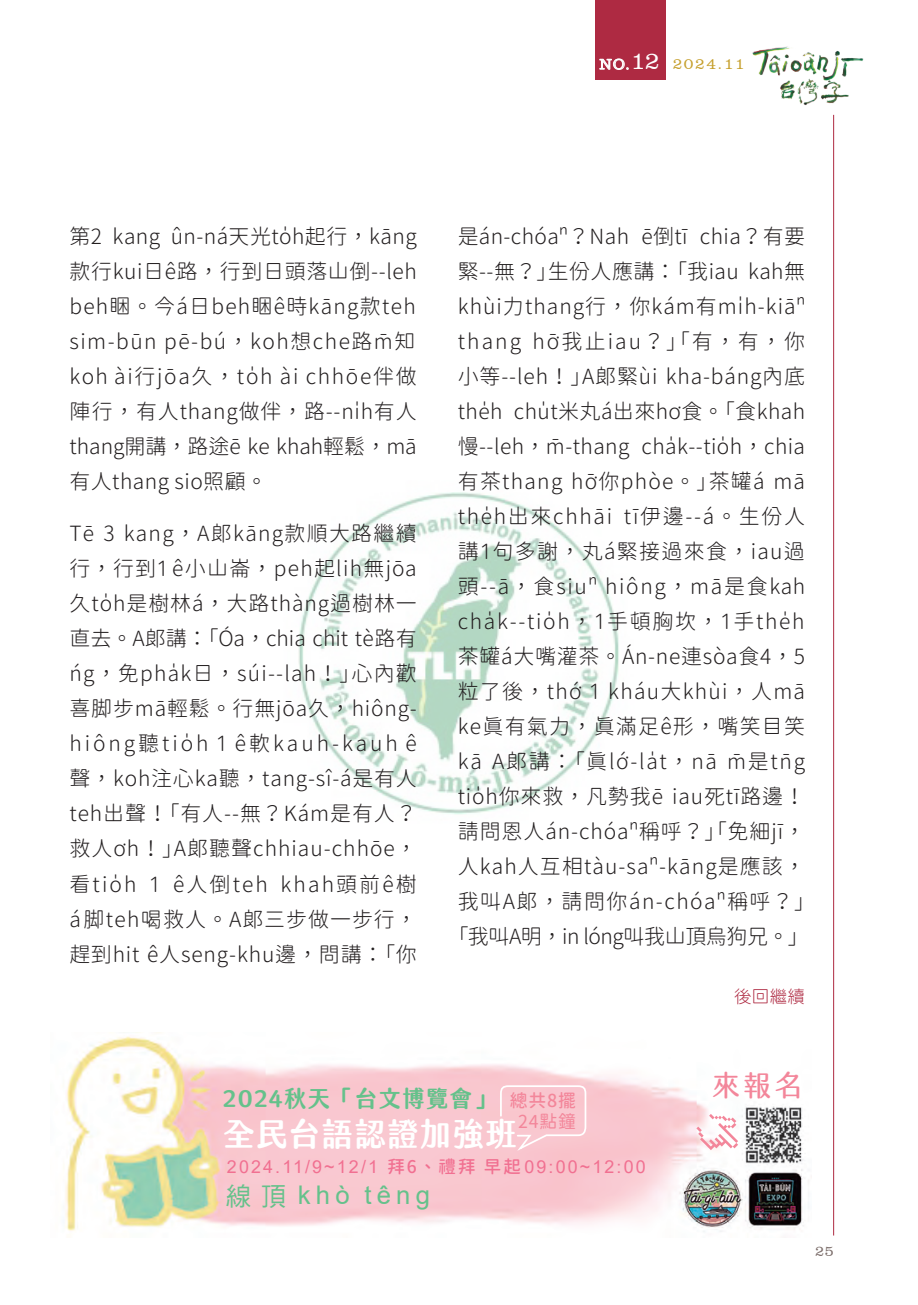
<style>
.page{position:relative;width:918px;height:1305px;background:#fff}
.page>*{position:absolute;margin:0;border:0;box-sizing:border-box;transform-origin:0 0}
.t1{font:32.2px "jf jinxuanlatte 1.1 Bold";letter-spacing:.02em;color:#fff}
.t2{font:28.53px "jf jinxuanlatte 1.1 Medium";color:#f3869a}
.t3{font:25.72px "Arial";letter-spacing:.2em;color:#65c18b}
.t4{font:22.75px "jf jinxuanlatte 1.1 Bold";letter-spacing:.04em;color:#65c18b}
.t5{font:21px/35px "Gen Sen Rounded TW L";letter-spacing:.04em;color:#231f20;text-align:justify}
.t6{font:17.85px "Arial";letter-spacing:.12em;color:#f17091}
.t7{font:17.85px "Gen Sen Rounded TW M";color:#f3869a}
.t8{font:17.85px "Gen Sen Rounded TW R";color:#f3869a}
.t9{font:17.5px "Gen Sen Rounded TW L";color:#ae2a42}
.t10{font:300 15.75px "Clarendon BT";letter-spacing:.1em;color:#c6a02e}
.t11{font:300 14.88px "Clarendon BT";color:#7d6f6c}
.s1{font-size:14.88px;color:#fff}
.s2{font-size:24.5px;color:#fff}
.s3{font-family:"Gen Sen Rounded TW M";font-size:17.5px}
.s4{font-family:"DF Hei Md HK BF"}
</style>
<div class="page">
<img style="left:298px;top:492px;width:321px;height:323px">
<img style="left:65px;top:1032px;width:744px;height:200px">
<svg style="left:499px;top:1084px;width:88px;height:69px;background:#f9cad2"></svg>
<svg style="left:696px;top:1114px;width:42px;height:36px"></svg>
<hr style="left:833px;top:115px;width:1px;height:1120px;background:#ae2a42">
<img style="left:780px;top:81px;width:69px;height:25px">
<img style="left:752px;top:46px;width:111px;height:35px">
<div style="left:595px;top:0;width:70px;height:79px;background:#ae2a42"></div>
<p class="t10" style="left:599px;top:54px;width:147px"><span class="s1">NO.</span><span class="s2">12</span> 2024.11</p>
<p class="t5" style="left:69px;top:219px;width:349px">第2 kang ûn-ná天光to̍h起行，kāng款行kui日ê路，行到日頭落山倒--leh beh睏。今á日beh睏ê時kāng款teh sim-būn pē-bú，koh想che路m̄知koh ài行jōa久，to̍h ài chhōe伴做陣行，有人thang做伴，路--ni̍h有人thang開講，路途ē ke khah輕鬆，mā有人thang sio照顧。</p>
<p class="t5" style="left:69px;top:516px;width:349px">Tē 3 kang，A郎kāng款順大路繼續行，行到1 ê小山崙，peh起lih無jōa久to̍h是樹林á，大路thàng過樹林一直去。A郎講：「Óa，chia chit tè路有ńg，免pha̍k日，súi--lah！」心內歡喜脚步mā輕鬆。行無jōa久，hiông&shy;hiông聽tio̍h 1 ê軟kauh-kauh ê聲，koh注心ka聽，tang-sî-á是有人teh出聲！「有人--無？Kám是有人？救人o͘h！」A郎聽聲chhiau-chhōe，看tio̍h 1 ê人倒teh khah頭前ê樹á脚teh喝救人。A郎三步做一步行，趕到hit ê人seng-khu邊，問講：「你</p>
<p class="t5" style="left:458px;top:219px;width:349px">是án-chóaⁿ？Nah ē倒tī chia？有要緊--無？」生份人應講：「我iau kah無khùi力thang行，你kám有mi̍h-kiāⁿ thang hō͘我止iau？」「有，有，你小等--leh！」A郎緊ùi kha-báng內底the̍h chu̍t米丸á出來ho͘食。「食khah慢--leh，m̄-thang cha̍k--tio̍h，chia有茶thang hō͘你phòe。」茶罐á mā the̍h出來chhāi tī伊邊--á。生份人講1句多謝，丸á緊接過來食，iau過頭--ā，食siuⁿ hiông，mā是食kah cha̍k--tio̍h，1手頓胸坎，1手the̍h茶罐á大嘴灌茶。Án-ne連sòa食4，5粒了後，thó͘ 1 kháu大khùi，人mā ke真有氣力，真滿足ê形，嘴笑目笑kā A郎講：「眞ló͘-la̍t，nā m̄是tn̄g tio̍h你來救，凡勢我ē iau死tī路邊！請問恩人án-chóaⁿ稱呼？」「免細jī，人kah人互相tàu-saⁿ-kāng是應該，我叫A郎，請問你án-chóaⁿ稱呼？」「我叫A明，in lóng叫我山頂烏狗兄。」</p>
<p class="t9" style="left:734px;top:987px;width:73px">後回繼續</p>
<p class="t4" style="left:223px;top:1086px;width:275px">2024秋天「台文博覽會」</p>
<h1 class="t1" style="left:223px;top:1116px;width:296px">全民台語認證加強班</h1>
<p class="t7" style="left:510px;top:1090px;width:67px">總共8擺</p>
<p class="t8" style="left:518px;top:1112px;width:59px">24點鐘</p>
<p class="t6" style="left:227px;top:1154px;width:420px">2024.11/9~12/1 <span class="s3">拜6、禮拜 早起</span>09:00~12:00</p>
<p class="t3" style="left:226px;top:1177px;width:205px"><span class="s4">線頂</span> khò têng</p>
<h2 class="t2" style="left:712px;top:1069px;width:93px">來報名</h2>
<p class="t11" style="left:815px;top:1241px;width:20px">25</p>
</div>
